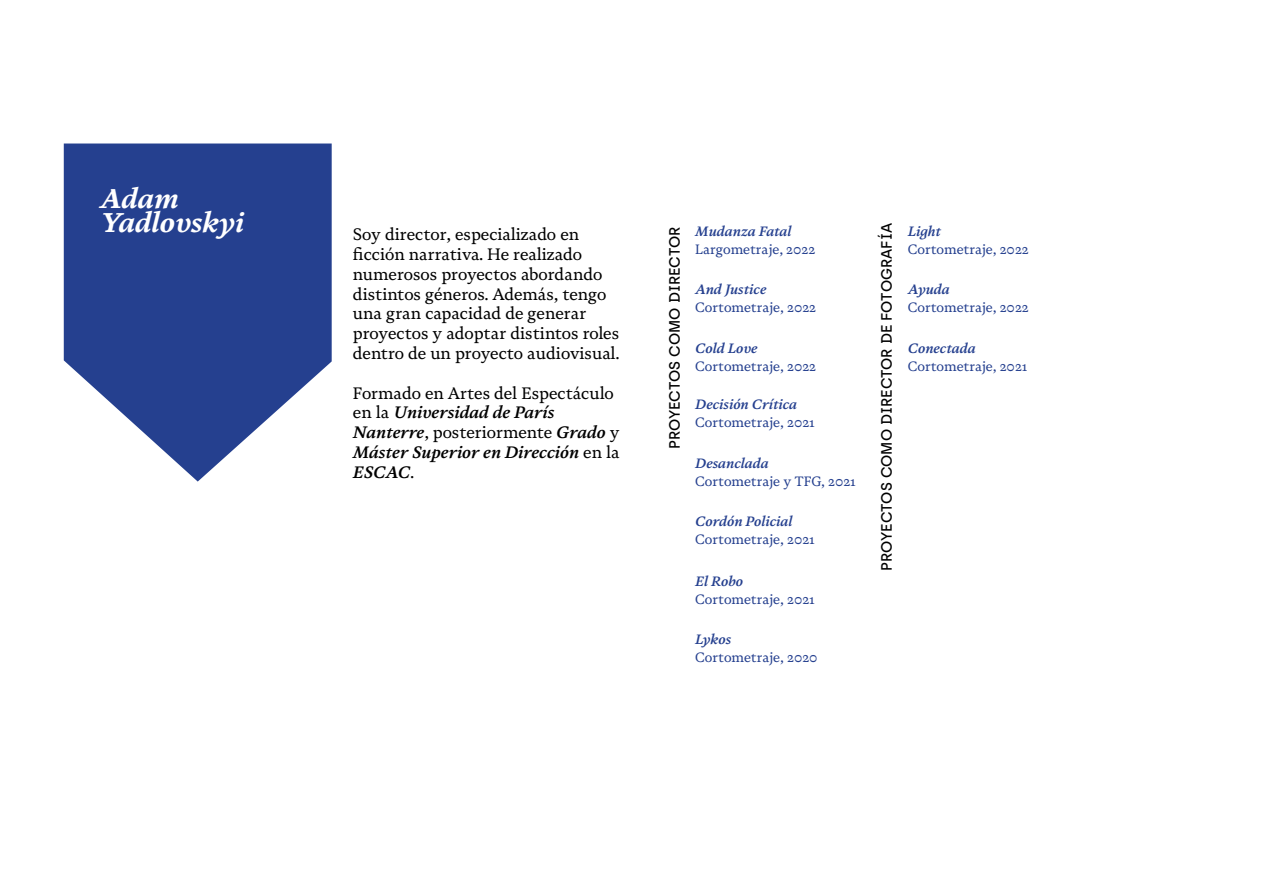
<style>
.page{position:relative;width:1263px;height:893px;background:#fff}
.page>*{position:absolute;margin:0;border:0;box-sizing:border-box;transform-origin:0 0}
.t1{font:italic 700 27px/24px "Novela";color:#fff}
.t2{font:16.5px/19.8px "Novela";color:#000}
.t3{font:italic 600 16.5px/19.8px "Novela";color:#000}
.t4{font:500 15px "Archia";color:#000}
.t5{font:13.5px "Novela";color:#25408f}
.t6{font:italic 600 13.5px "Novela";color:#25408f}
.s1{font-weight:400;font-style:normal}
</style>
<div class="page">
<svg style="left:64px;top:144px;width:268px;height:338px;fill:#25408f"></svg>
<h1 class="t1" style="left:100px;top:186px;width:146px">Adam<br>Yadlovskyi</h1>
<p class="t2" style="left:353px;top:224px;width:268px">Soy director, especializado en ficción narrativa. He realizado numerosos proyectos abordando distintos géneros. Además, tengo una gran capacidad de generar proyectos y adoptar distintos roles dentro de un proyecto audiovisual.</p>
<p class="t3" style="left:353px;top:383px;width:268px"><span class="s1">Formado en Artes del Espectáculo en la</span> Universidad de París<br>Nanterre<span class="s1">, posteriormente</span> Grado <span class="s1">y<br></span>Máster Superior en Dirección <span class="s1">en la<br></span>ESCAC<span class="s1">.</span></p>
<p class="t4" style="left:666px;top:449px;width:224px;rotate:-90deg">PROYECTOS COMO DIRECTOR</p>
<p class="t4" style="left:878px;top:571px;width:349px;rotate:-90deg">PROYECTOS COMO DIRECTOR DE FOTOGRAFÍA</p>
<p class="t6" style="left:695px;top:222px;width:98px">Mudanza Fatal</p>
<p class="t5" style="left:695px;top:241px;width:121px">Largometraje, 2022</p>
<p class="t6" style="left:695px;top:281px;width:73px">And Justice</p>
<p class="t5" style="left:695px;top:299px;width:122px">Cortometraje, 2022</p>
<p class="t6" style="left:695px;top:340px;width:64px">Cold Love</p>
<p class="t5" style="left:695px;top:358px;width:122px">Cortometraje, 2022</p>
<p class="t6" style="left:695px;top:396px;width:103px">Decisión Crítica</p>
<p class="t5" style="left:695px;top:414px;width:121px">Cortometraje, 2021</p>
<p class="t6" style="left:695px;top:455px;width:75px">Desanclada</p>
<p class="t5" style="left:695px;top:473px;width:162px">Cortometraje y TFG, 2021</p>
<p class="t6" style="left:695px;top:513px;width:99px">Cordón Policial</p>
<p class="t5" style="left:695px;top:531px;width:121px">Cortometraje, 2021</p>
<p class="t6" style="left:695px;top:572px;width:49px">El Robo</p>
<p class="t5" style="left:695px;top:590px;width:121px">Cortometraje, 2021</p>
<p class="t6" style="left:695px;top:631px;width:37px">Lykos</p>
<p class="t5" style="left:695px;top:649px;width:124px">Cortometraje, 2020</p>
<p class="t6" style="left:908px;top:222px;width:35px">Light</p>
<p class="t5" style="left:908px;top:241px;width:122px">Cortometraje, 2022</p>
<p class="t6" style="left:908px;top:281px;width:43px">Ayuda</p>
<p class="t5" style="left:908px;top:299px;width:122px">Cortometraje, 2022</p>
<p class="t6" style="left:908px;top:340px;width:69px">Conectada</p>
<p class="t5" style="left:908px;top:358px;width:121px">Cortometraje, 2021</p>
</div>
